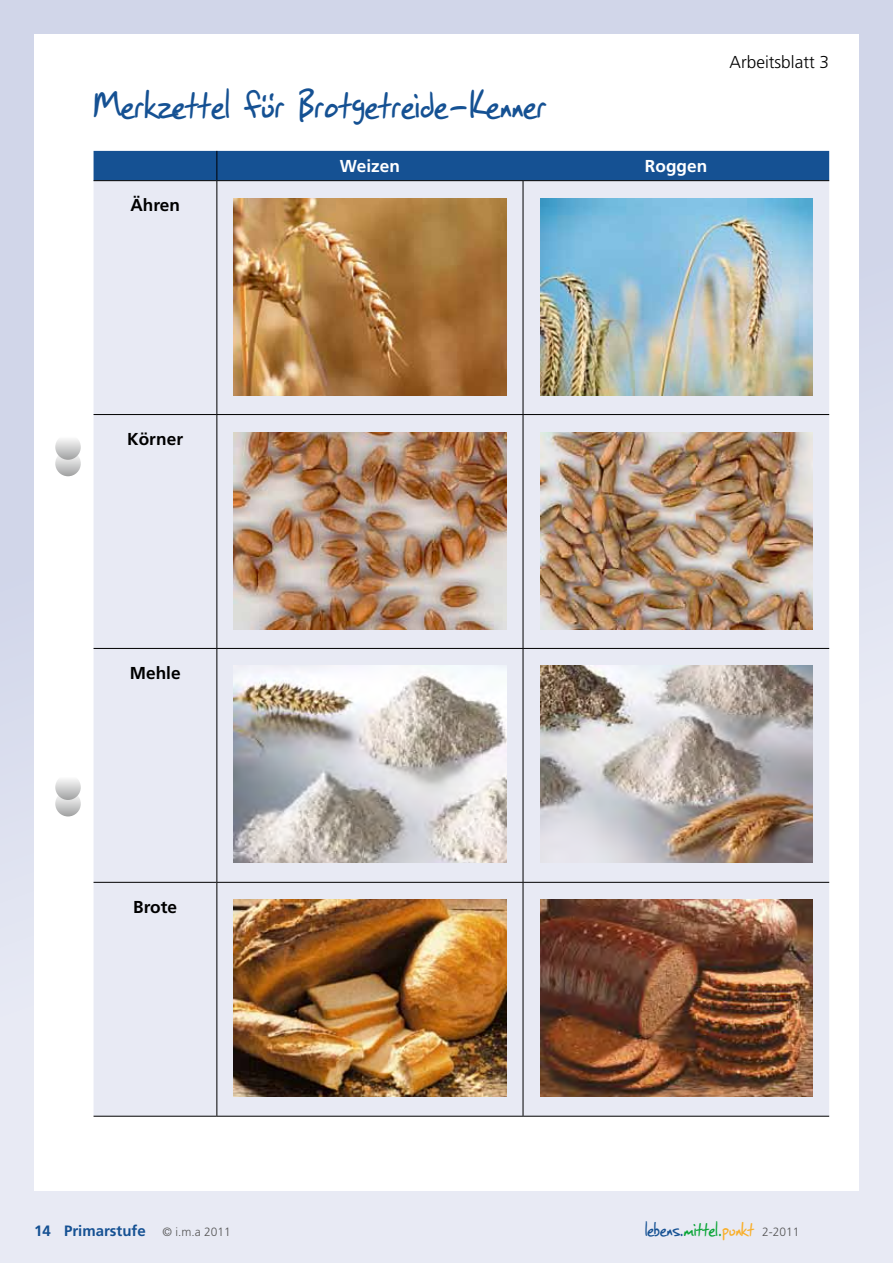
<style>
.page{position:relative;width:893px;height:1263px;background:#fff}
.page>*{position:absolute;margin:0;border:0;box-sizing:border-box;transform-origin:0 0}
.t1{font:45px "SF Grunge Sans";letter-spacing:.02em;color:#155193}
.t2{font:22.5px "SF Grunge Sans";letter-spacing:.01em;color:#155193}
.t3{font:700 17.25px "Frutiger";color:#000}
.t4{font:300 17.25px "Frutiger";color:#000}
.t5{font:700 17.25px "Frutiger";color:#fff}
.t6{font:700 15px "Frutiger";color:#155193}
.s1{font-weight:300;font-size:12px;color:#565656}
.s2{color:#0aa537}
.s3{color:#f9af2a}
.s4{font-family:"Frutiger";font-weight:300;font-size:12px;color:#565656}
</style>
<div class="page">
<div style="left:0;top:0;width:893px;height:1263px;background:linear-gradient(to bottom,#cdd2e7,#ecedf6)"></div>
<div style="left:34px;top:34px;width:825px;height:1157px;background:#fff"></div>
<svg style="left:55px;top:451px;width:26px;height:25px"></svg>
<svg style="left:55px;top:791px;width:26px;height:25px"></svg>
<svg style="left:55px;top:434px;width:26px;height:26px"></svg>
<svg style="left:55px;top:774px;width:26px;height:26px"></svg>
<div style="left:94px;top:181px;width:735px;height:935px;background:#e8eaf4"></div>
<div style="left:94px;top:151px;width:735px;height:29px;background:#155193"></div>
<hr style="left:216px;top:181px;width:1px;height:233px;background:#000">
<hr style="left:94px;top:414px;width:123px;height:1px;background:#000">
<hr style="left:217px;top:414px;width:306px;height:1px;background:#000">
<hr style="left:216px;top:415px;width:1px;height:233px;background:#000">
<hr style="left:523px;top:414px;width:306px;height:1px;background:#000">
<hr style="left:94px;top:648px;width:123px;height:1px;background:#000">
<hr style="left:217px;top:648px;width:306px;height:1px;background:#000">
<hr style="left:216px;top:649px;width:1px;height:233px;background:#000">
<hr style="left:523px;top:648px;width:306px;height:1px;background:#000">
<hr style="left:94px;top:882px;width:123px;height:1px;background:#000">
<hr style="left:217px;top:882px;width:306px;height:1px;background:#000">
<hr style="left:216px;top:883px;width:1px;height:233px;background:#000">
<hr style="left:523px;top:882px;width:306px;height:1px;background:#000">
<hr style="left:94px;top:1116px;width:123px;height:1px;background:#000">
<hr style="left:217px;top:1116px;width:306px;height:1px;background:#000">
<hr style="left:523px;top:1116px;width:306px;height:1px;background:#000">
<hr style="left:94px;top:180px;width:123px;height:1px;background:#000">
<hr style="left:217px;top:180px;width:306px;height:1px;background:#000">
<hr style="left:523px;top:180px;width:306px;height:1px;background:#000">
<hr style="left:523px;top:181px;width:1px;height:233px;background:#000">
<hr style="left:523px;top:415px;width:1px;height:233px;background:#000">
<hr style="left:523px;top:649px;width:1px;height:233px;background:#000">
<hr style="left:523px;top:883px;width:1px;height:233px;background:#000">
<img style="left:540px;top:198px;width:272px;height:198px">
<img style="left:540px;top:432px;width:272px;height:198px">
<img style="left:540px;top:665px;width:272px;height:198px">
<img style="left:540px;top:899px;width:272px;height:198px">
<img style="left:234px;top:198px;width:272px;height:198px">
<img style="left:234px;top:432px;width:272px;height:198px">
<img style="left:234px;top:665px;width:272px;height:198px">
<img style="left:234px;top:899px;width:272px;height:198px">
<p class="t1" style="left:94px;top:75px;width:454px">Merkzettel für Brotgetreide-Kenner</p>
<p class="t5" style="left:340px;top:156px;width:62px">Weizen</p>
<p class="t5" style="left:645px;top:156px;width:64px">Roggen</p>
<p class="t3" style="left:130px;top:195px;width:51px">Ähren</p>
<p class="t4" style="left:729px;top:53px;width:101px">Arbeitsblatt 3</p>
<p class="t3" style="left:127px;top:429px;width:57px">Körner</p>
<p class="t3" style="left:130px;top:663px;width:52px">Mehle</p>
<p class="t3" style="left:133px;top:897px;width:45px">Brote</p>
<p class="t6" style="left:34px;top:1222px;width:198px">14 Primarstufe <span class="s1">© i.m.a 2011</span></p>
<p class="t2" style="left:645px;top:1214px;width:156px">lebens.<span class="s2">mittel.</span><span class="s3">punkt</span> <span class="s4">2-2011</span></p>
</div>
